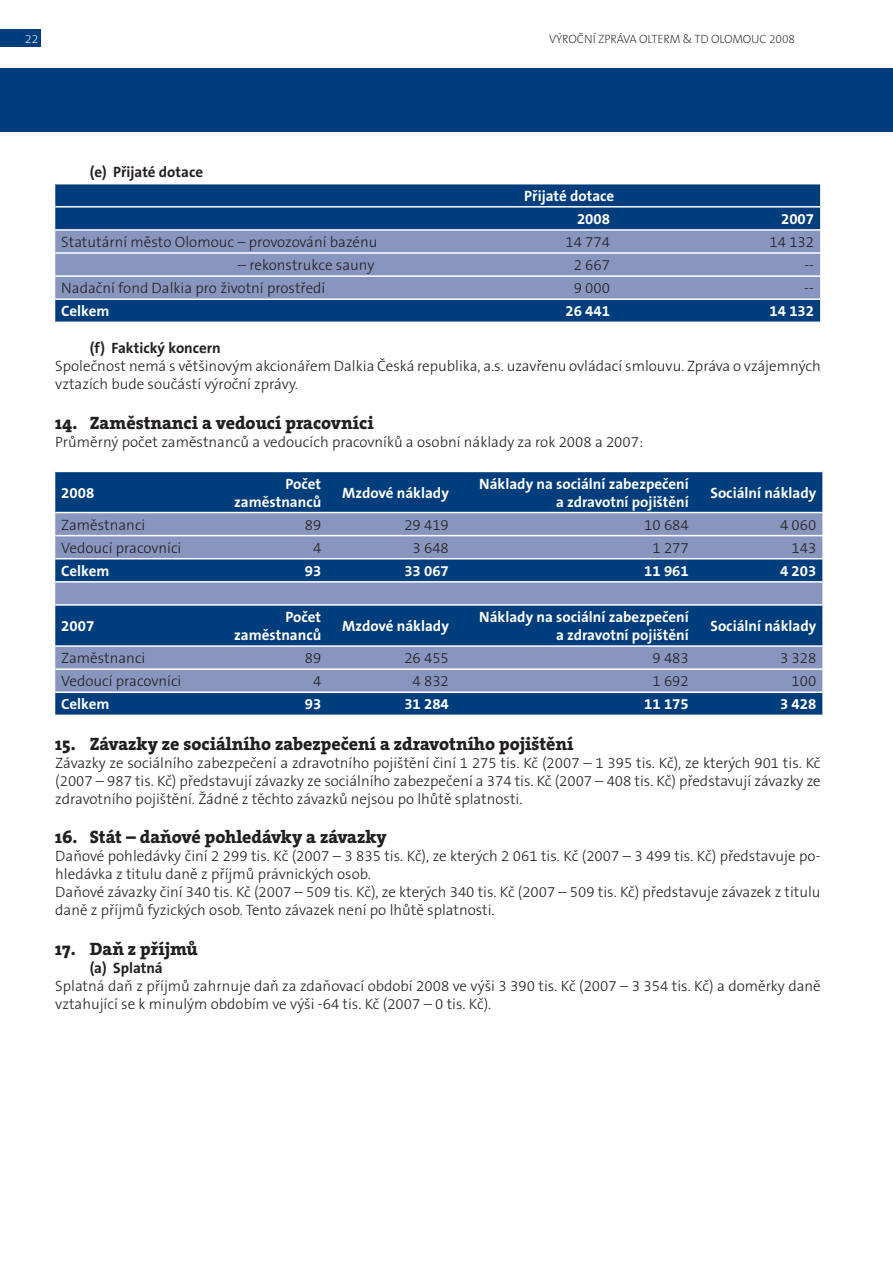
<style>
.page{position:relative;width:893px;height:1263px;background:#fff}
.page>*{position:absolute;margin:0;border:0;box-sizing:border-box;transform-origin:0 0}
.t1{font:18px "The Serif HP8 Ex Bld";color:#231f20}
.t2{font:300 15px/18px "The Sans OT3";color:#231f20}
.t3{font:700 15px/18px "The Sans OT7";color:#fff;text-align:right}
.t4{font:700 15px "The Sans OT7";color:#231f20}
.t5{font:200 12px "The Sans OT2";letter-spacing:-.01em;color:#231f20}
.t6{font:200 12px "The Sans OT2";color:#fff}
</style>
<div class="page">
<div style="left:55px;top:184px;width:765px;height:138px;background:#003d7d"></div>
<div style="left:55px;top:231px;width:765px;height:67px;background:#8896bf"></div>
<hr style="left:55px;top:206px;width:765px;height:2px;background:#fff">
<hr style="left:55px;top:229px;width:765px;height:2px;background:#fff">
<hr style="left:55px;top:252px;width:765px;height:2px;background:#fff">
<hr style="left:55px;top:275px;width:765px;height:2px;background:#fff">
<hr style="left:55px;top:298px;width:765px;height:2px;background:#fff">
<div style="left:55px;top:472px;width:767px;height:243px;background:#003d7d"></div>
<svg style="left:55px;top:513px;width:767px;height:178px;background:#5776a7"></svg>
<hr style="left:55px;top:512px;width:767px;height:1px;background:#fff">
<hr style="left:55px;top:535px;width:767px;height:1px;background:#fff">
<hr style="left:55px;top:558px;width:767px;height:1px;background:#fff">
<hr style="left:55px;top:581px;width:767px;height:2px;background:#fff">
<hr style="left:55px;top:604px;width:767px;height:2px;background:#fff">
<hr style="left:55px;top:645px;width:767px;height:2px;background:#fff">
<hr style="left:55px;top:668px;width:767px;height:2px;background:#fff">
<hr style="left:55px;top:691px;width:767px;height:2px;background:#fff">
<div style="left:0;top:30px;width:40px;height:17px;background:#003d7d"></div>
<div style="left:0;top:68px;width:893px;height:64px;background:#003d7d"></div>
<p class="t6" style="left:25px;top:34px;width:15px">22</p>
<p class="t5" style="left:549px;top:34px;width:248px">VÝROČNÍ ZPRÁVA OLTERM &amp; TD OLOMOUC 2008</p>
<p class="t4" style="left:90px;top:166px;width:115px">(e) Přijaté dotace</p>
<p class="t3" style="left:524px;top:186px;width:91px;line-height:23.1px">Přijaté dotace<br>2008</p>
<p class="t3" style="left:781px;top:211px;width:34px">2007</p>
<p class="t2" style="left:61px;top:234px;width:318px">Statutární město Olomouc – provozování bazénu</p>
<p class="t2" style="left:565px;top:234px;width:46px">14 774</p>
<p class="t2" style="left:770px;top:234px;width:46px">14 132</p>
<p class="t2" style="left:238px;top:258px;width:138px">– rekonstrukce sauny</p>
<p class="t2" style="left:574px;top:258px;width:38px">2 667</p>
<p class="t2" style="left:804px;top:258px;width:11px">--</p>
<p class="t2" style="left:61px;top:281px;width:266px">Nadační fond Dalkia pro životní prostředí</p>
<p class="t2" style="left:574px;top:281px;width:38px">9 000</p>
<p class="t2" style="left:804px;top:281px;width:11px">--</p>
<p class="t3" style="left:61px;top:304px;width:50px">Celkem</p>
<p class="t3" style="left:565px;top:304px;width:46px">26 441</p>
<p class="t3" style="left:770px;top:304px;width:46px">14 132</p>
<p class="t4" style="left:90px;top:342px;width:133px">(f) Faktický koncern</p>
<p class="t2" style="left:55px;top:359px;width:767px">Společnost nemá s většinovým akcionářem Dalkia Česká republika, a.s. uzavřenu ovládací smlouvu. Zpráva o vzájemných vztazích bude součástí výroční zprávy.</p>
<p class="t1" style="left:55px;top:416px;width:320px">14. Zaměstnanci a vedoucí pracovníci</p>
<p class="t2" style="left:55px;top:434px;width:589px">Průměrný počet zaměstnanců a vedoucích pracovníků a osobní náklady za rok 2008 a 2007:</p>
<p class="t3" style="left:61px;top:485px;width:34px">2008</p>
<p class="t3" style="left:234px;top:476px;width:89px">Počet zaměstnanců</p>
<p class="t3" style="left:342px;top:485px;width:108px">Mzdové náklady</p>
<p class="t3" style="left:479px;top:476px;width:211px">Náklady na sociální zabezpečení a zdravotní pojištění</p>
<p class="t3" style="left:710px;top:485px;width:107px">Sociální náklady</p>
<p class="t2" style="left:61px;top:517px;width:86px">Zaměstnanci</p>
<p class="t2" style="left:305px;top:517px;width:18px">89</p>
<p class="t2" style="left:404px;top:517px;width:46px">29 419</p>
<p class="t2" style="left:644px;top:517px;width:46px">10 684</p>
<p class="t2" style="left:780px;top:517px;width:38px">4 060</p>
<p class="t2" style="left:61px;top:540px;width:122px">Vedoucí pracovníci</p>
<p class="t2" style="left:313px;top:540px;width:10px">4</p>
<p class="t2" style="left:413px;top:540px;width:38px">3 648</p>
<p class="t2" style="left:652px;top:540px;width:38px">1 277</p>
<p class="t2" style="left:792px;top:540px;width:26px">143</p>
<p class="t3" style="left:61px;top:563px;width:50px">Celkem</p>
<p class="t3" style="left:305px;top:563px;width:18px">93</p>
<p class="t3" style="left:404px;top:563px;width:46px">33 067</p>
<p class="t3" style="left:644px;top:563px;width:46px">11 961</p>
<p class="t3" style="left:780px;top:563px;width:38px">4 203</p>
<p class="t3" style="left:61px;top:618px;width:34px">2007</p>
<p class="t3" style="left:234px;top:609px;width:89px">Počet zaměstnanců</p>
<p class="t3" style="left:342px;top:618px;width:108px">Mzdové náklady</p>
<p class="t3" style="left:479px;top:609px;width:211px">Náklady na sociální zabezpečení a zdravotní pojištění</p>
<p class="t3" style="left:710px;top:618px;width:107px">Sociální náklady</p>
<p class="t2" style="left:61px;top:651px;width:86px">Zaměstnanci</p>
<p class="t2" style="left:305px;top:651px;width:18px">89</p>
<p class="t2" style="left:404px;top:651px;width:46px">26 455</p>
<p class="t2" style="left:652px;top:651px;width:38px">9 483</p>
<p class="t2" style="left:780px;top:651px;width:38px">3 328</p>
<p class="t2" style="left:61px;top:674px;width:122px">Vedoucí pracovníci</p>
<p class="t2" style="left:313px;top:674px;width:10px">4</p>
<p class="t2" style="left:413px;top:674px;width:38px">4 832</p>
<p class="t2" style="left:652px;top:674px;width:38px">1 692</p>
<p class="t2" style="left:792px;top:674px;width:26px">100</p>
<p class="t3" style="left:61px;top:697px;width:50px">Celkem</p>
<p class="t3" style="left:305px;top:697px;width:18px">93</p>
<p class="t3" style="left:404px;top:697px;width:46px">31 284</p>
<p class="t3" style="left:644px;top:697px;width:46px">11 175</p>
<p class="t3" style="left:780px;top:697px;width:38px">3 428</p>
<p class="t1" style="left:55px;top:737px;width:520px">15. Závazky ze sociálního zabezpečení a zdravotního pojištění</p>
<p class="t2" style="left:55px;top:755px;width:767px;text-align:justify">Závazky ze sociálního zabezpečení a zdravotního pojištění činí 1 275 tis. Kč (2007 – 1 395 tis. Kč), ze kterých 901 tis. Kč (2007 – 987 tis. Kč) představují závazky ze sociálního zabezpečení a 374 tis. Kč (2007 – 408 tis. Kč) představují závazky ze zdravotního pojištění. Žádné z těchto závazků nejsou po lhůtě splatnosti.</p>
<p class="t1" style="left:55px;top:830px;width:333px">16. Stát – daňové pohledávky a závazky</p>
<p class="t2" style="left:55px;top:849px;width:767px">Daňové pohledávky činí 2 299 tis. Kč (2007 – 3 835 tis. Kč), ze kterých 2 061 tis. Kč (2007 – 3 499 tis. Kč) představuje po&shy;hledávka z titulu daně z příjmů právnických osob.<br>Daňové závazky činí 340 tis. Kč (2007 – 509 tis. Kč), ze kterých 340 tis. Kč (2007 – 509 tis. Kč) představuje závazek z titulu daně z příjmů fyzických osob. Tento závazek není po lhůtě splatnosti.</p>
<p class="t1" style="left:55px;top:942px;width:144px">17. Daň z příjmů</p>
<p class="t4" style="left:90px;top:962px;width:75px">(a) Splatná</p>
<p class="t2" style="left:55px;top:978px;width:767px">Splatná daň z příjmů zahrnuje daň za zdaňovací období 2008 ve výši 3 390 tis. Kč (2007 – 3 354 tis. Kč) a doměrky daně vztahující se k minulým obdobím ve výši -64 tis. Kč (2007 – 0 tis. Kč).</p>
</div>
